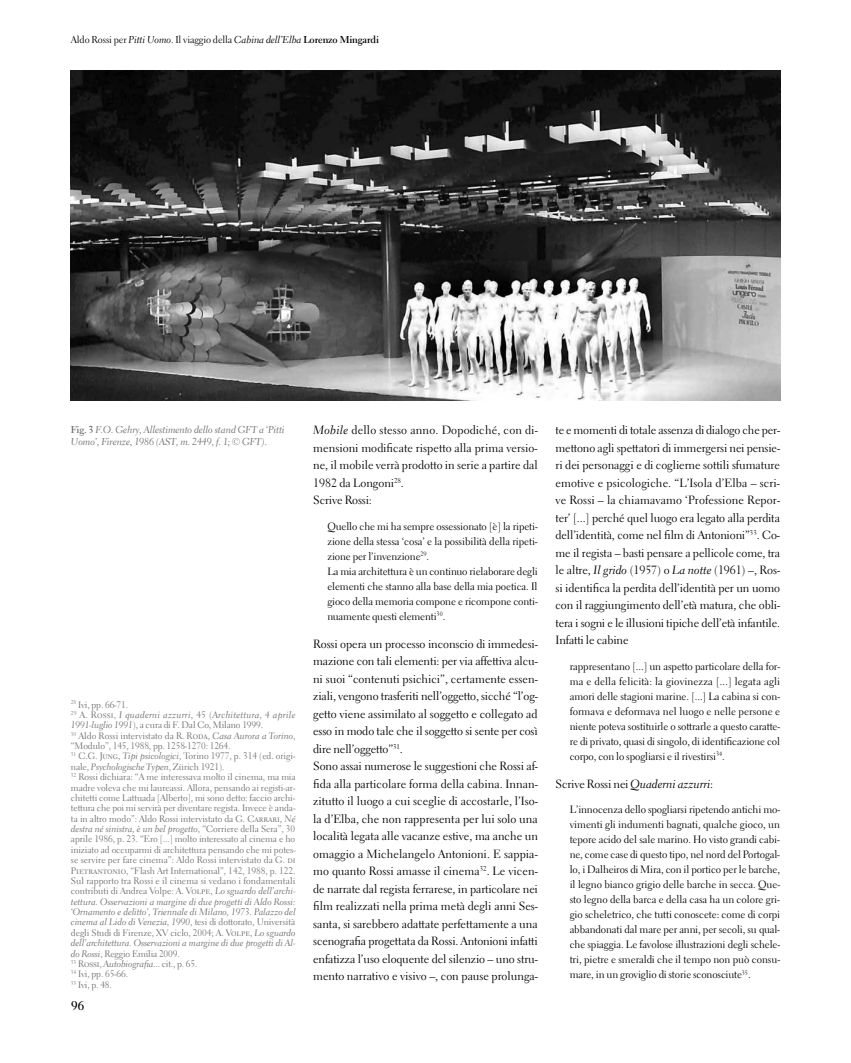
<style>
.page{position:relative;width:851px;height:1063px;background:#fff}
.page>*{position:absolute;margin:0;border:0;box-sizing:border-box;transform-origin:0 0}
.t1{font:700 12.5px "Electra LT Std";color:#000}
.t2{font:11.88px/17.5px "Electra LT Std";letter-spacing:-.005em;color:#000}
.t3{font:10.62px/15px "Electra LT Std";letter-spacing:-.01em;color:#000;text-align:justify}
.t4{font:10px/12px "Electra LT Std Cursive";letter-spacing:-.01em;color:#706f6f}
.t5{font:10px "Electra LT Std";letter-spacing:-.01em;color:#000}
.t6{font:9.38px/10.4px "Electra LT Std";letter-spacing:-.005em;color:#706f6f}
.t7{font:9.38px/10.4px "Electra LT Std Cursive";letter-spacing:-.005em;color:#706f6f}
.t8{font:9.38px "Electra LT Std Cursive";letter-spacing:.025em;color:#706f6f}
.s1{font-family:"Electra LT Std Cursive"}
.s2{font-weight:700}
.s3{font-family:"Electra LT Std";font-weight:700}
.s4{font-family:"Electra LT Std"}
</style>
<div class="page">
<img style="left:71px;top:70px;width:709px;height:330px">
<p class="t5" style="left:71px;top:33px;width:309px">Aldo Rossi per <span class="s1">Pitti Uomo</span>. Il viaggio della <span class="s1">Cabina dell’Elba</span> <span class="s2">Lorenzo Mingardi</span></p>
<p class="t4" style="left:71px;top:423px;width:215px"><span class="s3">Fig. 3</span> F.O. Gehry, Allestimento dello stand GFT a ‘Pitti<br>Uomo’, Firenze, 1986 (AST, m. 2449, f. 1; © GFT).</p>
<p class="t6" style="left:71px;top:699px;width:59px"><sup>28</sup> Ivi, pp. 66-71.</p>
<p class="t8" style="left:71px;top:709px;width:226px"><sup>29</sup> <span class="s4">A. Rossi,</span> I quaderni azzurri<span class="s4">, 45 (</span>Architettura, 4 aprile</p>
<p class="t6" style="left:71px;top:720px;width:226px"><span class="s1">1991-luglio 1991</span>), a cura di F. Dal Co, Milano 1999.<br><sup>30</sup> Aldo Rossi intervistato da R. Roda, <span class="s1">Casa Aurora a Torino</span>, “Modulo”, 145, 1988, pp. 1258-1270: 1264.<br><sup>31</sup> C.G. Jung, <span class="s1">Tipi psicologici</span>, Torino 1977, p. 314 (ed. origi-</p>
<p class="t7" style="left:71px;top:761px;width:155px"><span class="s4">nale,</span> Psychologische Typen<span class="s4">, Zürich 1921).</span></p>
<p class="t6" style="left:71px;top:772px;width:226px;text-align:justify"><sup>32</sup> Rossi dichiara: “A me interessava molto il cinema, ma mia madre voleva che mi laureassi. Allora, pensando ai registi-ar&shy;chitetti come Lattuada [Alberto], mi sono detto: faccio archi&shy;tettura che poi mi servirà per diventare regista. Invece è anda&shy;ta in altro modo”: Aldo Rossi intervistato da G. Carrari, <span class="s1">Né</span></p>
<p class="t7" style="left:71px;top:824px;width:226px">destra né sinistra, è un bel progetto<span class="s4">, “Corriere della Sera”, 30</span></p>
<p class="t6" style="left:71px;top:834px;width:226px;text-align:justify">aprile 1986, p. 23. “Ero [...] molto interessato al cinema e ho iniziato ad occuparmi di architettura pensando che mi potes&shy;se servire per fare cinema”: Aldo Rossi intervistato da G. di Pietrantonio, “Flash Art International”, 142, 1988, p. 122.<br>Sul rapporto tra Rossi e il cinema si vedano i fondamentali contributi di Andrea Volpe: A. Volpe, <span class="s1">Lo sguardo dell’archi-</span></p>
<p class="t7" style="left:71px;top:896px;width:226px">tettura. Osservazioni a margine di due progetti di Aldo Rossi: ‘Ornamento e delitto’, Triennale di Milano, 1973. Palazzo del</p>
<p class="t6" style="left:71px;top:917px;width:226px"><span class="s1">cinema al Lido di Venezia, 1990</span>, tesi di dottorato, Università degli Studi di Firenze, XV ciclo, 2004; A. Volpe, <span class="s1">Lo sguardo</span></p>
<p class="t7" style="left:71px;top:938px;width:226px">dell’architettura. Osservazioni a margine di due progetti di Al-</p>
<p class="t6" style="left:71px;top:948px;width:128px"><span class="s1">do Rossi</span>, Reggio Emilia 2009.<br><sup>33</sup> Rossi, <span class="s1">Autobiografia</span>... cit., p. 65.<br><sup>34</sup> Ivi, pp. 65-66.<br><sup>35</sup> Ivi, p. 48.</p>
<p class="t1" style="left:71px;top:998px;width:14px">96</p>
<p class="t2" style="left:313px;top:421px;width:226px"><span class="s1">Mobile</span> dello stesso anno. Dopodiché, con di&shy;mensioni modificate rispetto alla prima versio&shy;ne, il mobile verrà prodotto in serie a partire dal 1982 da Longoni<sup>28</sup>.<br>Scrive Rossi:</p>
<p class="t3" style="left:327px;top:519px;width:212px;text-align:left">Quello che mi ha sempre ossessionato [è] la ripeti&shy;zione della stessa ‘cosa’ e la possibilità della ripeti&shy;zione per l’invenzione<sup>29</sup>.<br>La mia architettura è un continuo rielaborare degli elementi che stanno alla base della mia poetica. Il gioco della memoria compone e ricompone conti&shy;nuamente questi elementi<sup>30</sup>.</p>
<p class="t2" style="left:313px;top:635px;width:226px">Rossi opera un processo inconscio di immedesi&shy;mazione con tali elementi: per via affettiva alcu&shy;ni suoi “contenuti psichici”, certamente essen&shy;ziali, vengono trasferiti nell’oggetto, sicché “l’og&shy;getto viene assimilato al soggetto e collegato ad esso in modo tale che il soggetto si sente per così dire nell’oggetto”<sup>31</sup>.<br>Sono assai numerose le suggestioni che Rossi af&shy;fida alla particolare forma della cabina. Innan&shy;zitutto il luogo a cui sceglie di accostarle, l’Iso&shy;la d’Elba, che non rappresenta per lui solo una località legata alle vacanze estive, ma anche un omaggio a Michelangelo Antonioni. E sappia&shy;mo quanto Rossi amasse il cinema<sup>32</sup>. Le vicen&shy;de narrate dal regista ferrarese, in particolare nei film realizzati nella prima metà degli anni Ses&shy;santa, si sarebbero adattate perfettamente a una scenografia progettata da Rossi. Antonioni infatti enfatizza l’uso eloquente del silenzio – uno stru&shy;mento narrativo e visivo –, con pause prolunga-</p>
<p class="t2" style="left:555px;top:421px;width:226px;text-align:justify">te e momenti di totale assenza di dialogo che per&shy;mettono agli spettatori di immergersi nei pensie&shy;ri dei personaggi e di coglierne sottili sfumature emotive e psicologiche. “L’Isola d’Elba – scri&shy;ve Rossi – la chiamavamo ‘Professione Repor&shy;ter’ [...] perché quel luogo era legato alla perdita dell’identità, come nel film di Antonioni”<sup>33</sup>. Co&shy;me il regista – basti pensare a pellicole come, tra le altre, <span class="s1">Il grido</span> (1957) o <span class="s1">La notte</span> (1961) –, Ros&shy;si identifica la perdita dell’identità per un uomo con il raggiungimento dell’età matura, che obli&shy;tera i sogni e le illusioni tipiche dell’età infantile.<br>Infatti le cabine</p>
<p class="t3" style="left:569px;top:659px;width:212px">rappresentano [...] un aspetto particolare della for&shy;ma e della felicità: la giovinezza [...] legata agli amori delle stagioni marine. [...] La cabina si con&shy;formava e deformava nel luogo e nelle persone e niente poteva sostituirle o sottrarle a questo caratte&shy;re di privato, quasi di singolo, di identificazione col corpo, con lo spogliarsi e il rivestirsi<sup>34</sup>.</p>
<p class="t2" style="left:555px;top:775px;width:159px">Scrive Rossi nei <span class="s1">Quaderni azzurri</span>:</p>
<p class="t3" style="left:569px;top:802px;width:212px">L’innocenza dello spogliarsi ripetendo antichi mo&shy;vimenti gli indumenti bagnati, qualche gioco, un tepore acido del sale marino. Ho visto grandi cabi&shy;ne, come case di questo tipo, nel nord del Portogal&shy;lo, i Dalheiros di Mira, con il portico per le barche, il legno bianco grigio delle barche in secca. Que&shy;sto legno della barca e della casa ha un colore gri&shy;gio scheletrico, che tutti conoscete: come di corpi abbandonati dal mare per anni, per secoli, su qual&shy;che spiaggia. Le favolose illustrazioni degli schele&shy;tri, pietre e smeraldi che il tempo non può consu&shy;mare, in un groviglio di storie sconosciute<sup>35</sup>.</p>
</div>
